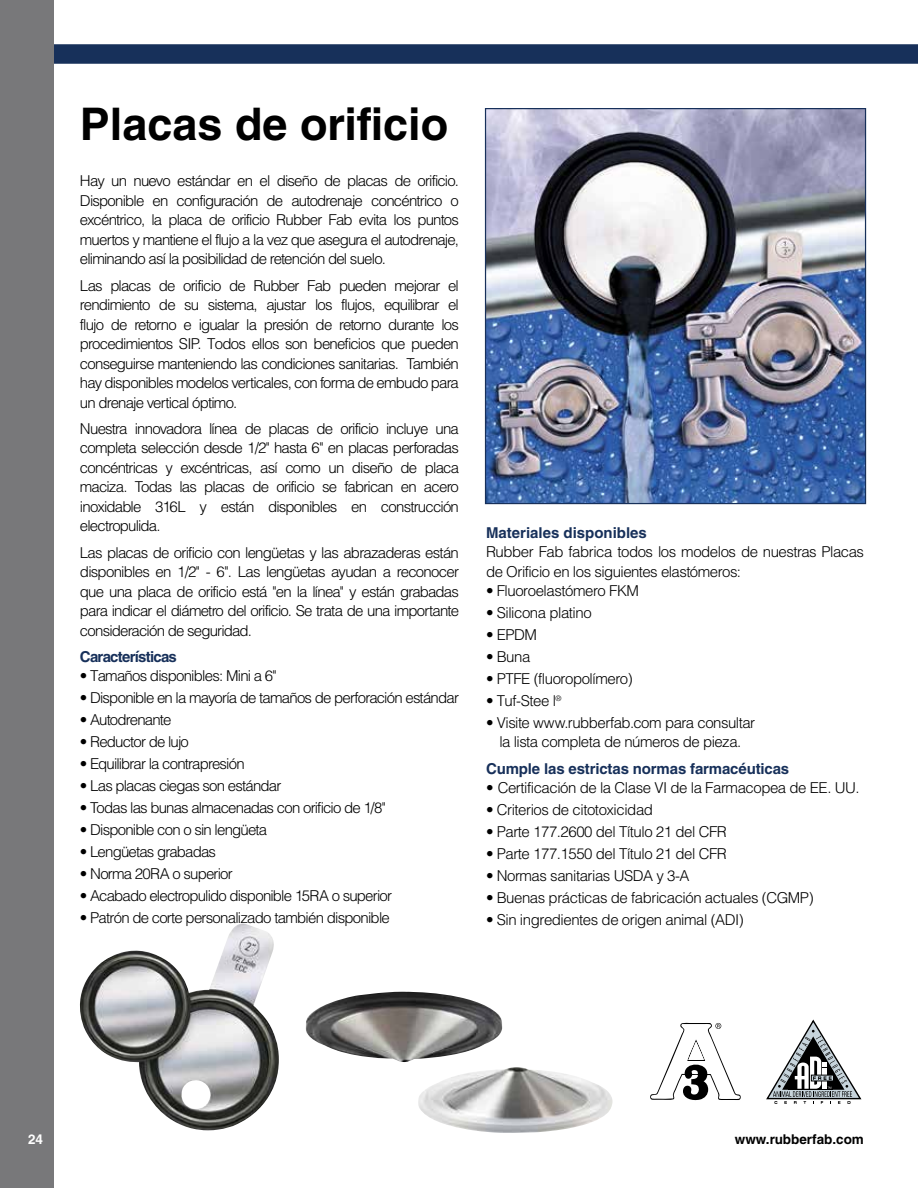
<style>
.page{position:relative;width:918px;height:1188px;background:#fff}
.page>*{position:absolute;margin:0;border:0;box-sizing:border-box;transform-origin:0 0}
.t1{font:700 45px "Helvetica LT Std";color:#000}
.t2{font:300 15px/19.5px "Helvetica LT Std";letter-spacing:-.05em;color:#000;text-align:justify}
.t3{font:300 15px/19.5px "Helvetica LT Std";letter-spacing:-.03em;color:#000}
.t4{font:700 15px "Helvetica LT Std";letter-spacing:-.01em;color:#17305a}
.t5{font:700 15px "Helvetica LT Std";letter-spacing:-.05em;color:#17305a}
.t6{font:700 13.5px "Helvetica LT Std";color:#000}
.t7{font:700 13.5px "Helvetica LT Std";color:#fff}
</style>
<div class="page">
<div style="left:0;top:0;width:54px;height:1188px;background:#78787a"></div>
<div style="left:54px;top:44px;width:864px;height:20px;background:#17305a"></div>
<svg style="left:766px;top:1020px;width:95px;height:84px"></svg>
<img style="left:487px;top:110px;width:377px;height:392px">
<div style="left:485px;top:108px;width:381px;height:396px;border:1px solid #17305a"></div>
<img style="left:418px;top:1067px;width:195px;height:66px">
<img style="left:305px;top:991px;width:198px;height:71px">
<img style="left:80px;top:924px;width:199px;height:206px">
<svg style="left:650px;top:1023px;width:91px;height:77px"></svg>
<h1 class="t1" style="left:80px;top:97px;width:370px">Placas de orificio</h1>
<p class="t2" style="left:80px;top:171px;width:381px">Hay un nuevo estándar en el diseño de placas de orificio.<br>Disponible en configuración de autodrenaje concéntrico o excéntrico, la placa de orificio Rubber Fab evita los puntos muertos y mantiene el flujo a la vez que asegura el autodrenaje, eliminando así la posibilidad de retención del suelo.</p>
<p class="t2" style="left:80px;top:275px;width:381px">Las placas de orificio de Rubber Fab pueden mejorar el rendimiento de su sistema, ajustar los flujos, equilibrar el flujo de retorno e igualar la presión de retorno durante los procedimientos SIP. Todos ellos son beneficios que pueden conseguirse manteniendo las condiciones sanitarias. También hay disponibles modelos verticales, con forma de embudo para un drenaje vertical óptimo.</p>
<p class="t2" style="left:80px;top:419px;width:381px">Nuestra innovadora línea de placas de orificio incluye una completa selección desde 1/2" hasta 6" en placas perforadas concéntricas y excéntricas, así como un diseño de placa maciza. Todas las placas de orificio se fabrican en acero inoxidable 316L y están disponibles en construcción electropulida.</p>
<p class="t2" style="left:80px;top:542px;width:381px">Las placas de orificio con lengüetas y las abrazaderas están disponibles en 1/2" - 6". Las lengüetas ayudan a reconocer que una placa de orificio está "en la línea" y están grabadas para indicar el diámetro del orificio. Se trata de una importante consideración de seguridad.</p>
<p class="t5" style="left:80px;top:647px;width:99px">Características</p>
<p class="t2" style="left:80px;top:666px;width:198px">• Tamaños disponibles: Mini a 6"</p>
<p class="t2" style="left:80px;top:688px;width:381px">• Disponible en la mayoría de tamaños de perforación estándar</p>
<p class="t2" style="left:80px;top:710px;width:93px">• Autodrenante</p>
<p class="t2" style="left:80px;top:732px;width:111px">• Reductor de lujo</p>
<p class="t2" style="left:80px;top:754px;width:166px">• Equilibrar la contrapresión</p>
<p class="t2" style="left:80px;top:776px;width:203px">• Las placas ciegas son estándar</p>
<p class="t2" style="left:80px;top:798px;width:308px">• Todas las bunas almacenadas con orificio de 1/8"</p>
<p class="t2" style="left:80px;top:820px;width:189px">• Disponible con o sin lengüeta</p>
<p class="t2" style="left:80px;top:841px;width:138px">• Lengüetas grabadas</p>
<p class="t2" style="left:80px;top:863px;width:155px">• Norma 20RA o superior</p>
<p class="t2" style="left:80px;top:885px;width:314px">• Acabado electropulido disponible 15RA o superior</p>
<p class="t2" style="left:80px;top:907px;width:312px">• Patrón de corte personalizado también disponible</p>
<p class="t4" style="left:486px;top:523px;width:162px">Materiales disponibles</p>
<p class="t3" style="left:486px;top:542px;width:380px">Rubber Fab fabrica todos los modelos de nuestras Placas de Orificio en los siguientes elastómeros:</p>
<p class="t3" style="left:486px;top:581px;width:155px">• Fluoroelastómero FKM</p>
<p class="t3" style="left:486px;top:603px;width:107px">• Silicona platino</p>
<p class="t2" style="left:486px;top:625px;width:53px">• EPDM</p>
<p class="t2" style="left:486px;top:647px;width:46px">• Buna</p>
<p class="t3" style="left:486px;top:669px;width:148px">• PTFE (fluoropolímero)</p>
<p class="t2" style="left:486px;top:691px;width:77px">• Tuf-Stee l<sup>®</sup></p>
<p class="t2" style="left:486px;top:713px;width:271px;text-align:center">• Visite www.rubberfab.com para consultar la lista completa de números de pieza.</p>
<p class="t4" style="left:486px;top:759px;width:305px">Cumple las estrictas normas farmacéuticas</p>
<p class="t3" style="left:486px;top:778px;width:375px">• Certificación de la Clase VI de la Farmacopea de EE. UU.</p>
<p class="t3" style="left:486px;top:800px;width:169px">• Criterios de citotoxicidad</p>
<p class="t3" style="left:486px;top:822px;width:242px">• Parte 177.2600 del Título 21 del CFR</p>
<p class="t3" style="left:486px;top:844px;width:242px">• Parte 177.1550 del Título 21 del CFR</p>
<p class="t3" style="left:486px;top:866px;width:205px">• Normas sanitarias USDA y 3-A</p>
<p class="t3" style="left:486px;top:888px;width:329px">• Buenas prácticas de fabricación actuales (CGMP)</p>
<p class="t3" style="left:486px;top:910px;width:259px">• Sin ingredientes de origen animal (ADI)</p>
<p class="t7" style="left:28px;top:1131px;width:17px">24</p>
<p class="t6" style="left:735px;top:1131px;width:131px">www.rubberfab.com</p>
</div>
